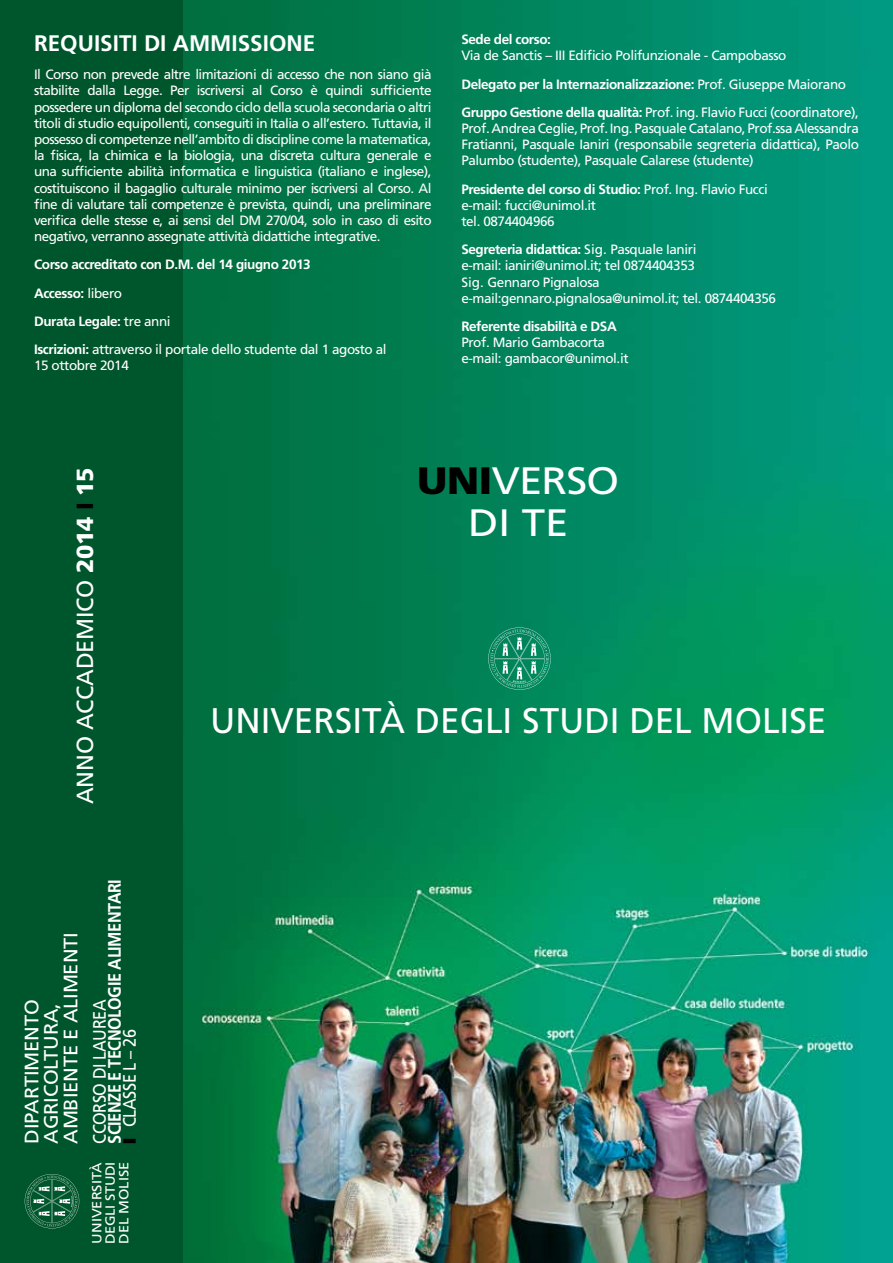
<style>
.page{position:relative;width:893px;height:1263px;background:#fff}
.page>*{position:absolute;margin:0;border:0;box-sizing:border-box;transform-origin:0 0}
.t1{font:38.25px/41.2px "Frutiger LT Std";color:#fff;scale:1.1 1}
.t2{font:35.55px "Frutiger LT Std";color:#fff}
.t3{font:23.25px "Frutiger LT Std";letter-spacing:-.01em;color:#fff}
.t4{font:700 22.5px "Frutiger LT Std";color:#fff}
.t5{font:19.5px/19.5px "Frutiger LT Std";letter-spacing:-.01em;color:#fff;scale:1.04 1}
.t6{font:700 18px/15px "Frutiger LT Std";letter-spacing:-.025em;color:#fff;scale:.9 1}
.t7{font:18px "Frutiger LT Std";letter-spacing:-.025em;color:#fff;scale:.9 1}
.t8{font:13.5px/16.2px "Frutiger LT Std";letter-spacing:-.03em;color:#fff}
.t9{font:700 13.5px/28.2px "Frutiger LT Std";letter-spacing:-.03em;color:#fff}
.t10{font:13.35px/13.5px "Frutiger LT Std";color:#fff;text-align:justify;scale:1.1 1}
.s1{font-weight:400}
.s2{font-weight:700}
.s3{font-weight:900}
.s4{font-weight:900;color:#000}
</style>
<div class="page">
<img style="left:183px;top:0;width:710px;height:1263px">
<div style="left:0;top:0;width:183px;height:1263px;background:#00562c"></div>
<svg style="left:25px;top:1174px;width:54px;height:54px"></svg>
<svg style="left:488px;top:627px;width:63px;height:63px;background:#269772"></svg>
<h3 class="t4" style="left:34px;top:30px;width:70px">Requisiti</h3>
<h3 class="t4" style="left:144px;top:30px;width:44px">di ammissione</h3>
<p class="t8" style="left:34px;top:66px;width:399px;text-align:justify">I l Corso non prevede altre limitazioni di accesso che non siano già stabilite dalla Legge. Per iscriversi al Corso è quindi sufficiente possedere un diploma del secondo ciclo della scuola secondaria o altri titoli di studio equipollenti, conseguiti in Italia o all’estero. Tuttavia, il possesso di competenze nell’ambito di discipline come la matematica, la fisica, la chimica e la biologia, una discreta cultura generale e una sufficiente abilità informatica e linguistica (italiano e inglese), costituiscono il bagaglio culturale minimo per iscriversi al Corso. Al fine di valutare tali competenze è prevista, quindi, una preliminare verifica delle stesse e, ai sensi del DM</p>
<p class="t8" style="left:34px;top:212px;width:399px;text-indent:232px">270/04, solo in caso di esito negativo, verranno assegnate attività didattiche integrative.</p>
<p class="t9" style="left:34px;top:251px;width:354px">Corso accreditato con D.M. del 14 giugno 2013<br>Accesso: <span class="s1">libero<br></span>Durata Legale: <span class="s1">tre anni<br></span>Iscrizioni: <span class="s1">attraverso il portale dello studente dal 1 agosto al</span></p>
<p class="t8" style="left:34px;top:357px;width:96px">15 ottobre 2014</p>
<p class="t9" style="left:461px;top:25px;width:91px">Sede del corso:</p>
<p class="t8" style="left:461px;top:42px;width:399px;line-height:28.2px">Via de Sanctis – III Edificio Polifunzionale - Campobasso<br><span class="s2">Delegato per la Internazionalizzazione:</span> Prof. Giuseppe Maiorano<br><span class="s2">Gruppo Gestione della qualità:</span> Prof. ing. Flavio Fucci (coordinatore),</p>
<p class="t8" style="left:461px;top:120px;width:399px;text-align:justify">Prof. Andrea Ceglie, Prof. I ng. Pasquale Catalano, Prof.ssa Alessandra Fratianni, Pasquale Ianiri (responsabile segreteria didattica), Paolo Palumbo (studente), Pasquale Calarese (studente)</p>
<p class="t8" style="left:461px;top:181px;width:308px"><span class="s2">Presidente del corso di Studio:</span> Prof. I ng. Flavio Fucci e-mail: fucci@unimol.it<br>tel. 0874404966</p>
<p class="t8" style="left:461px;top:241px;width:316px"><span class="s2">Segreteria didattica:</span> Sig. Pasquale Ianiri<br>e-mail: ianiri@unimol.it; tel 0874404353<br>Sig. Gennaro Pignalosa e-mail:gennaro.pignalosa@unimol.it; tel. 0874404356</p>
<p class="t9" style="left:461px;top:312px;width:157px">Referente disabilità e DSA</p>
<p class="t8" style="left:461px;top:334px;width:169px">Prof. Mario Gambacorta e-mail: gambacor@unimol.it</p>
<h3 class="t3" style="left:72px;top:804px;width:338px;rotate:-90deg">anno accademico <span class="s3">2014</span> <span class="s4">I</span> <span class="s3">15</span></h3>
<h3 class="t5" style="left:22px;top:1144px;width:201px;rotate:-90deg">DI PARTIMENTO<br>AGRICOLTURA,<br>AMBIENTE E ALIMENTI</h3>
<h3 class="t6" style="left:107px;top:1144px;width:296px;rotate:-90deg">SCIENZE E TECNOLOGIE ALIMENTARI<br><span class="s4">I</span> <span class="s1">Classe L – 26</span></h3>
<h3 class="t7" style="left:89px;top:1144px;width:159px;rotate:-90deg">CCorso di Laurea</h3>
<p class="t10" style="left:90px;top:1244px;width:76px;rotate:-90deg">università degli studi del molise</p>
<h1 class="t1" style="left:468px;top:460px;width:70px;text-indent:-51px"><span class="s4">UNI</span>VERSO<br>DI TE</h1>
<h2 class="t2" style="left:210px;top:700px;width:618px">università degli studi del molise</h2>
</div>
